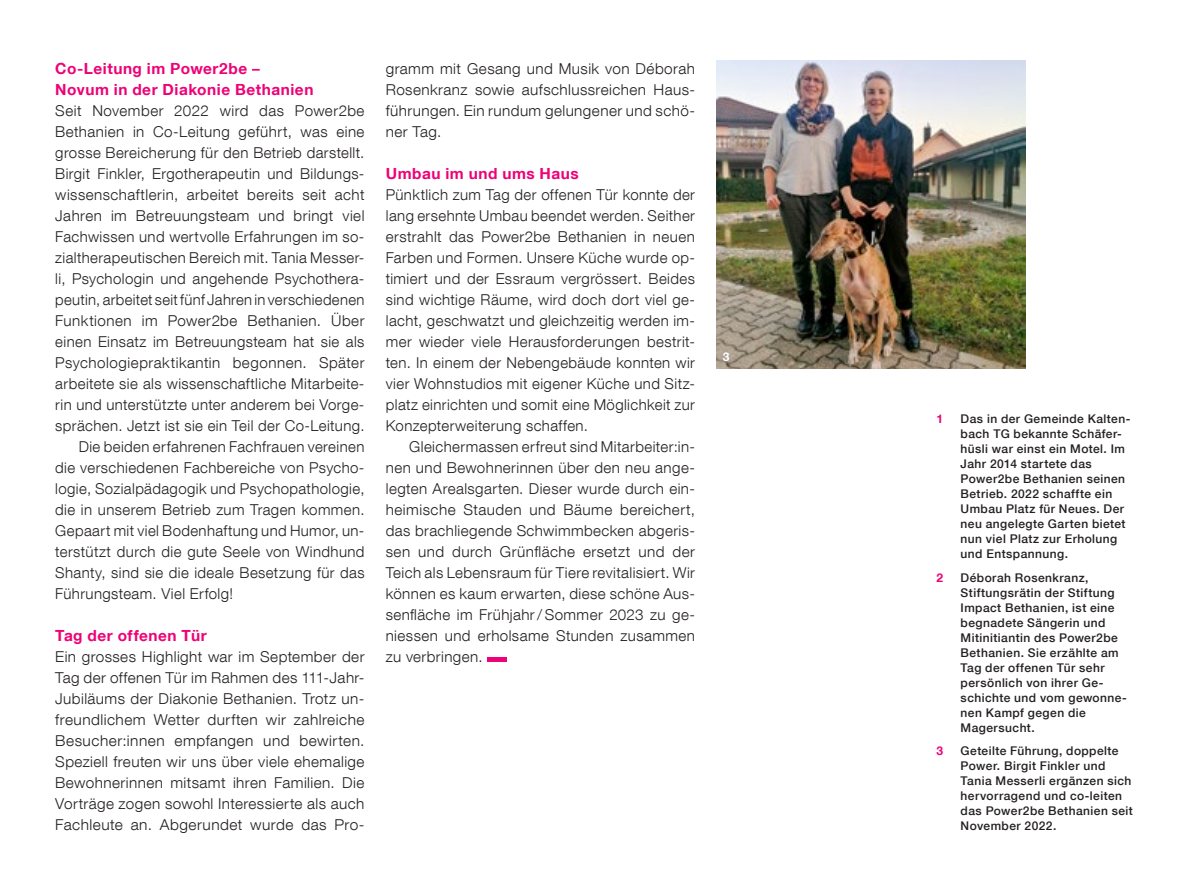
<style>
.page{position:relative;width:1191px;height:893px;background:#fff}
.page>*{position:absolute;margin:0;border:0;box-sizing:border-box;transform-origin:0 0}
.t1{font:700 15.3px/21px "Helvetica Neue LT Com";letter-spacing:.035em;color:#ed0277}
.t2{font:300 15px/21px "Helvetica Neue LT Com";letter-spacing:.03em;color:#231f20;text-align:justify}
.t3{font:500 12px/15px "Helvetica Neue LT Com";letter-spacing:.035em;color:#231f20}
.t4{font:700 12px "Helvetica Neue LT Com";color:#ed0277}
.t5{font:700 12px "Helvetica Neue LT Com";color:#fff}
</style>
<div class="page">
<hr style="left:487px;top:658px;width:20px;height:4px;background:#ed0277">
<img style="left:716px;top:61px;width:309px;height:307px">
<p class="t1" style="left:55px;top:58px;width:260px">Co-Leitung im Power2be –<br>Novum in der Diakonie Bethanien</p>
<p class="t2" style="left:55px;top:100px;width:311px">Seit November 2022 wird das Power2be</p>
<p class="t2" style="left:55px;top:121px;width:311px">Bethanien in Co-Leitung geführt, was eine</p>
<p class="t2" style="left:55px;top:142px;width:311px">grosse Bereicherung für den Betrieb darstellt.</p>
<p class="t2" style="left:55px;top:163px;width:311px">Birgit Finkler, Ergotherapeutin und Bildungs-</p>
<p class="t2" style="left:55px;top:184px;width:311px">wissenschaftlerin, arbeitet bereits seit acht</p>
<p class="t2" style="left:55px;top:205px;width:311px">Jahren im Betreuungsteam und bringt viel</p>
<p class="t2" style="left:55px;top:226px;width:311px">Fachwissen und wertvolle Erfahrungen im so-</p>
<p class="t2" style="left:55px;top:247px;width:311px">zialtherapeutischen Bereich mit. Tania Messer-</p>
<p class="t2" style="left:55px;top:268px;width:311px">li, Psychologin und angehende Psychothera-</p>
<p class="t2" style="left:55px;top:289px;width:311px">peutin, arbeitet seit fünf Jahren in verschiedenen</p>
<p class="t2" style="left:55px;top:310px;width:311px">Funktionen im Power2be Bethanien. Über</p>
<p class="t2" style="left:55px;top:331px;width:311px">einen Einsatz im Betreuungsteam hat sie als</p>
<p class="t2" style="left:55px;top:352px;width:311px">Psychologiepraktikantin begonnen. Später</p>
<p class="t2" style="left:55px;top:373px;width:311px">arbeitete sie als wissenschaftliche Mitarbeite-</p>
<p class="t2" style="left:55px;top:394px;width:311px">rin und unterstützte unter anderem bei Vorge-</p>
<p class="t2" style="left:55px;top:415px;width:311px">sprächen. Jetzt ist sie ein Teil der Co-Leitung.</p>
<p class="t2" style="left:79px;top:436px;width:287px">Die beiden erfahrenen Fachfrauen vereinen</p>
<p class="t2" style="left:55px;top:457px;width:311px">die verschiedenen Fachbereiche von Psycho-</p>
<p class="t2" style="left:55px;top:478px;width:311px">logie, Sozialpädagogik und Psychopathologie,</p>
<p class="t2" style="left:55px;top:499px;width:311px">die in unserem Betrieb zum Tragen kommen.</p>
<p class="t2" style="left:55px;top:520px;width:311px">Gepaart mit viel Bodenhaftung und Humor, un-</p>
<p class="t2" style="left:55px;top:541px;width:311px">terstützt durch die gute Seele von Windhund</p>
<p class="t2" style="left:55px;top:562px;width:311px">Shanty, sind sie die ideale Besetzung für das</p>
<p class="t2" style="left:55px;top:583px;width:179px">Führungsteam. Viel Erfolg!</p>
<p class="t1" style="left:55px;top:625px;width:153px">Tag der offenen Tür</p>
<p class="t2" style="left:55px;top:646px;width:311px;text-align:left">Ein grosses Highlight war im September der Tag der offenen Tür im Rahmen des 111-Jahr-Jubiläums der Diakonie Bethanien. Trotz un&shy;freundlichem Wetter durften wir zahlreiche Besucher:innen empfangen und bewirten.<br>Speziell freuten wir uns über viele ehemalige Bewohnerinnen mitsamt ihren Familien. Die Vorträge zogen sowohl Interessierte als auch Fachleute an. Abgerundet wurde das Pro-</p>
<p class="t2" style="left:386px;top:58px;width:311px">gramm mit Gesang und Musik von Déborah Rosenkranz sowie aufschlussreichen Haus&shy;führungen. Ein rundum gelungener und schö&shy;ner Tag.</p>
<p class="t1" style="left:386px;top:163px;width:194px">Umbau im und ums Haus</p>
<p class="t2" style="left:386px;top:184px;width:311px">Pünktlich zum Tag der offenen Tür konnte der lang ersehnte Umbau beendet werden. Seither erstrahlt das Power2be Bethanien in neuen Farben und Formen. Unsere Küche wurde op&shy;timiert und der Essraum vergrössert. Beides sind wichtige Räume, wird doch dort viel ge&shy;lacht, geschwatzt und gleichzeitig werden im&shy;mer wieder viele Herausforderungen bestrit&shy;ten. In einem der Nebengebäude konnten wir vier Wohnstudios mit eigener Küche und Sitz&shy;platz einrichten und somit eine Möglichkeit zur Konzepterweiterung schaffen.</p>
<p class="t2" style="left:386px;top:436px;width:311px;text-indent:23px">Gleichermassen erfreut sind Mitarbeiter:in&shy;nen und Bewohnerinnen über den neu ange&shy;legten Arealsgarten. Dieser wurde durch ein&shy;heimische Stauden und Bäume bereichert, das brachliegende Schwimmbecken abgeris&shy;sen und durch Grünfläche ersetzt und der Teich als Lebensraum für Tiere revitalisiert. Wir können es kaum erwarten, diese schöne Aus&shy;senfläche im Frühjahr/ Sommer 2023 zu ge&shy;niessen und erholsame Stunden zusammen zu verbringen.</p>
<p class="t5" style="left:723px;top:349px;width:8px">3</p>
<p class="t4" style="left:936px;top:411px;width:8px">1</p>
<p class="t3" style="left:960px;top:411px;width:171px">Das in der Gemeinde Kalten&shy;bach TG bekannte Schäfer&shy;hüsli war einst ein Motel. Im<br>Jahr 2014 startete das<br>Power2be Bethanien seinen<br>Betrieb. 2022 schaffte ein<br>Umbau Platz für Neues. Der neu angelegte Garten bietet nun viel Platz zur Erholung und Entspannung.</p>
<p class="t4" style="left:936px;top:570px;width:8px">2</p>
<p class="t3" style="left:960px;top:570px;width:168px">Déborah Rosenkranz,<br>Stiftungsrätin der Stiftung<br>Impact Bethanien, ist eine begnadete Sängerin und<br>Mitinitiantin des Power2be<br>Bethanien. Sie erzählte am<br>Tag der offenen Tür sehr persönlich von ihrer Ge&shy;schichte und vom gewonne&shy;nen Kampf gegen die<br>Magersucht.</p>
<p class="t4" style="left:936px;top:743px;width:8px">3</p>
<p class="t3" style="left:960px;top:743px;width:174px">Geteilte Führung, doppelte<br>Power. Birgit Finkler und<br>Tania Messerli ergänzen sich hervorragend und co-leiten das Power2be Bethanien seit<br>November 2022.</p>
</div>
